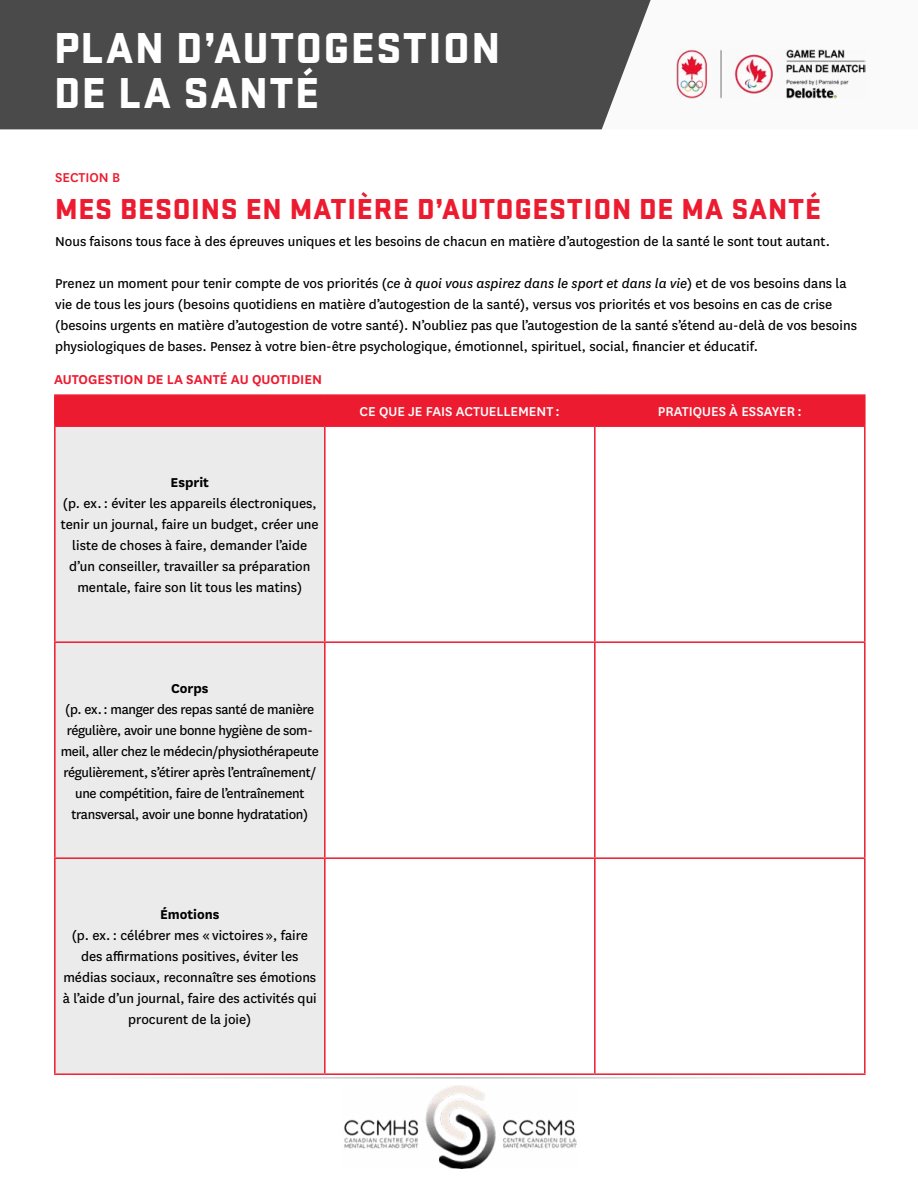
<style>
.page{position:relative;width:918px;height:1188px;background:#fff}
.page>*{position:absolute;margin:0;border:0;box-sizing:border-box;transform-origin:0 0}
.t1{font:900 45px/45px "Stratum 2";letter-spacing:.03em;color:#fff}
.t2{font:900 30px "Stratum 2";letter-spacing:.025em;color:#ed1b2f}
.t3{font:15px/21px "National";color:#000;text-align:center}
.t4{font:15px/21px "National";letter-spacing:-.02em;color:#000;text-align:center}
.t5{font:500 15px "National";color:#fff}
.t6{font:600 15px "National";color:#ed1b2f}
.t7{font:700 15px "National";color:#000}
.t8{font:500 15px "National";color:#ed1b2f}
.s1{font-style:italic}
</style>
<div class="page">
<div style="left:0;top:0;width:651px;height:129px;background:#4b4a4b"></div>
<img style="left:676px;top:50px;width:190px;height:48px">
<hr style="left:54px;top:1078px;width:810px;height:1px;background:#939598">
<img style="left:344px;top:1086px;width:232px;height:83px">
<div style="left:56px;top:407px;width:268px;height:666px;background:#ebebeb"></div>
<div style="left:56px;top:396px;width:808px;height:29px;background:#ed1b2f"></div>
<hr style="left:594px;top:427px;width:2px;height:214px;background:#ed1b2f">
<hr style="left:864px;top:427px;width:2px;height:214px;background:#ed1b2f">
<hr style="left:325px;top:641px;width:270px;height:2px;background:#ed1b2f">
<hr style="left:595px;top:641px;width:271px;height:2px;background:#ed1b2f">
<hr style="left:594px;top:643px;width:2px;height:214px;background:#ed1b2f">
<hr style="left:864px;top:643px;width:2px;height:214px;background:#ed1b2f">
<hr style="left:325px;top:857px;width:270px;height:2px;background:#ed1b2f">
<hr style="left:595px;top:857px;width:271px;height:2px;background:#ed1b2f">
<hr style="left:594px;top:859px;width:2px;height:214px;background:#ed1b2f">
<hr style="left:864px;top:859px;width:2px;height:214px;background:#ed1b2f">
<hr style="left:325px;top:1073px;width:270px;height:2px;background:#ed1b2f">
<hr style="left:595px;top:1073px;width:271px;height:2px;background:#ed1b2f">
<hr style="left:325px;top:394px;width:270px;height:2px;background:#ed1b2f">
<hr style="left:595px;top:394px;width:271px;height:2px;background:#ed1b2f">
<hr style="left:594px;top:396px;width:2px;height:29px;background:#ed1b2f">
<hr style="left:864px;top:396px;width:2px;height:29px;background:#ed1b2f">
<hr style="left:325px;top:425px;width:270px;height:2px;background:#ed1b2f">
<hr style="left:595px;top:425px;width:271px;height:2px;background:#ed1b2f">
<hr style="left:54px;top:394px;width:271px;height:2px;background:#ed1b2f">
<hr style="left:54px;top:396px;width:2px;height:29px;background:#ed1b2f">
<hr style="left:324px;top:396px;width:2px;height:29px;background:#ed1b2f">
<hr style="left:54px;top:425px;width:271px;height:2px;background:#ed1b2f">
<hr style="left:54px;top:427px;width:2px;height:214px;background:#ed1b2f">
<hr style="left:324px;top:427px;width:2px;height:214px;background:#ed1b2f">
<hr style="left:54px;top:641px;width:271px;height:2px;background:#ed1b2f">
<hr style="left:54px;top:643px;width:2px;height:214px;background:#ed1b2f">
<hr style="left:324px;top:643px;width:2px;height:214px;background:#ed1b2f">
<hr style="left:54px;top:857px;width:271px;height:2px;background:#ed1b2f">
<hr style="left:54px;top:859px;width:2px;height:214px;background:#ed1b2f">
<hr style="left:324px;top:859px;width:2px;height:214px;background:#ed1b2f">
<hr style="left:54px;top:1073px;width:271px;height:2px;background:#ed1b2f">
<h1 class="t1" style="left:54px;top:23px;width:448px">PLAN D’AUTOGESTION<br>DE LA SANTÉ</h1>
<p class="t8" style="left:55px;top:167px;width:67px">SECTION B</p>
<h2 class="t2" style="left:55px;top:187px;width:768px">MES BESOINS EN MATIÈRE D’AUTOGESTION DE MA SANTÉ</h2>
<p class="t3" style="left:55px;top:231px;width:776px">Nous faisons tous face à des épreuves uniques et les besoins de chacun en matière d’autogestion de la santé le sont tout autant.</p>
<p class="t3" style="left:55px;top:273px;width:803px;text-align:left">Prenez un moment pour tenir compte de vos priorités (<span class="s1">ce à quoi vous aspirez dans le sport et dans la vie</span>) et de vos besoins dans la vie de tous les jours (besoins quotidiens en matière d’autogestion de la santé), versus vos priorités et vos besoins en cas de crise (besoins urgents en matière d’autogestion de votre santé). N’oubliez pas que l’autogestion de la santé s’étend au-delà de vos besoins physiologiques de bases. Pensez à votre bien-être psychologique, émotionnel, spirituel, social, financier et éducatif.</p>
<p class="t6" style="left:54px;top:369px;width:270px">AUTOGESTION DE LA SANTÉ AU QUOTIDIEN</p>
<p class="t7" style="left:171px;top:472px;width:40px">Esprit</p>
<p class="t3" style="left:61px;top:492px;width:259px">(p. ex. : éviter les appareils électroniques, tenir un journal, faire un budget, créer une liste de choses à faire, demander l’aide d’un conseiller, travailler sa préparation mentale, faire son lit tous les matins)</p>
<p class="t7" style="left:171px;top:678px;width:39px">Corps</p>
<p class="t4" style="left:61px;top:698px;width:260px">(p. ex. : manger des repas santé de manière régulière, avoir une bonne hygiène de som&shy;meil, aller chez le médecin/physiothérapeute régulièrement, s’étirer après l’entraînement/ une compétition, faire de l’entraînement transversal, avoir une bonne hydratation)</p>
<p class="t7" style="left:160px;top:904px;width:61px">Émotions</p>
<p class="t3" style="left:63px;top:924px;width:255px">(p. ex. : célébrer mes « victoires », faire des affirmations positives, éviter les médias sociaux, reconnaître ses émotions à l’aide d’un journal, faire des activités qui procurent de la joie)</p>
<p class="t5" style="left:360px;top:401px;width:202px">CE QUE JE FAIS ACTUELLEMENT :</p>
<p class="t5" style="left:658px;top:401px;width:146px">PRATIQUES À ESSAYER :</p>
</div>
